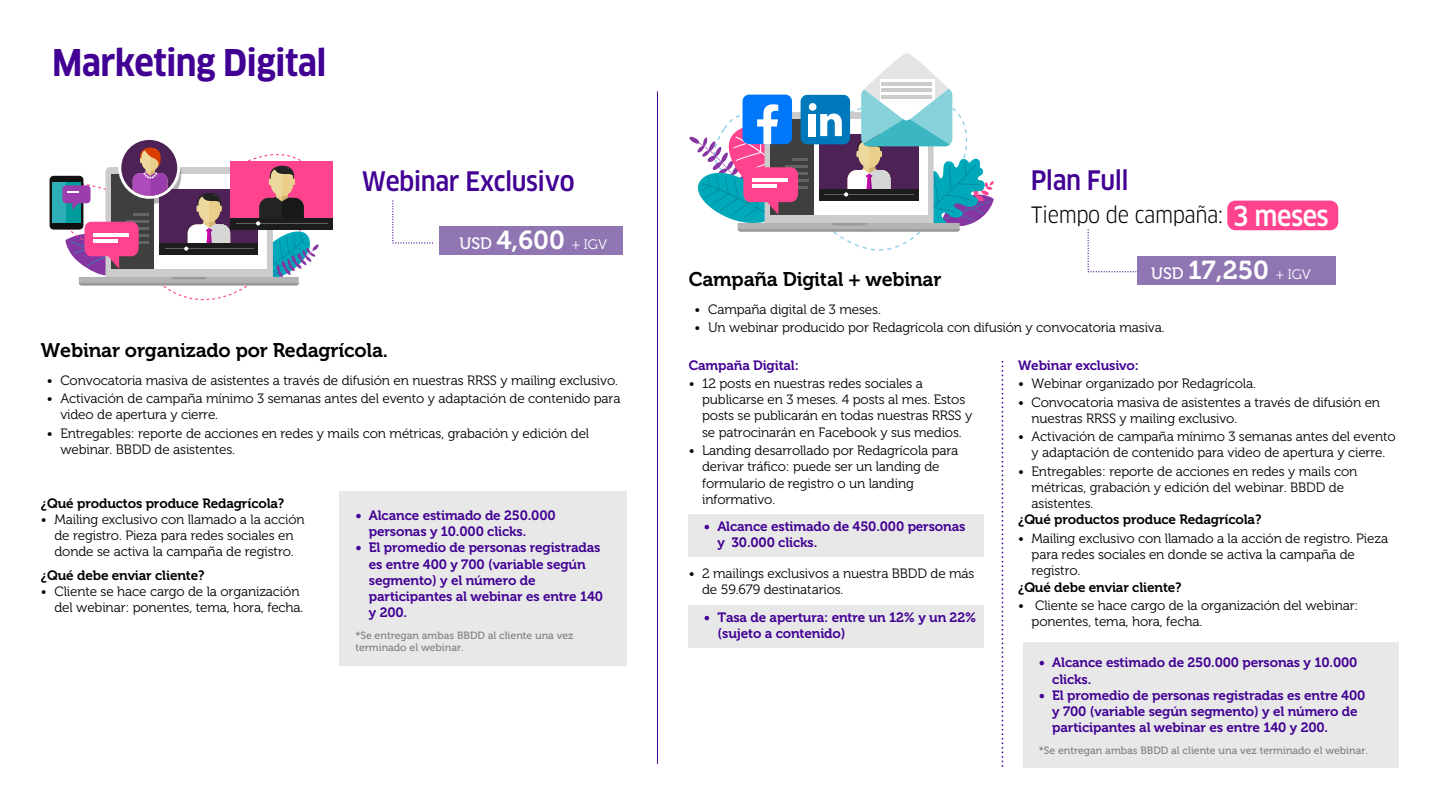
<style>
.page{position:relative;width:1440px;height:810px;background:#fff}
.page>*{position:absolute;margin:0;border:0;box-sizing:border-box;transform-origin:0 0}
.t1{font:700 condensed 36px "Clan OT";letter-spacing:-.02em;color:#410093}
.t2{font:500 condensed 26.25px "Clan OT";letter-spacing:-.02em;color:#410093}
.t3{font:25.88px "Museo 700";color:#fff}
.t4{font:condensed 21.98px "Clan OT";letter-spacing:-.02em;color:#000}
.t5{font:19.73px "Museo 700";letter-spacing:-.01em;color:#000}
.t6{font:13.5px/16.2px "Museo 300";letter-spacing:-.01em;color:#000}
.t7{font:13.5px/16.2px "Museo 700";letter-spacing:-.01em;color:#410093}
.t8{font:13.5px "Museo 700";letter-spacing:-.01em;color:#000}
.t9{font:10.5px/12.6px "Museo 500";color:#808080}
.s1{font-family:"Museo 500";font-size:16.5px}
.s2{font-family:"Museo 300";font-size:13.8px}
.s3{font-weight:500;font-size:27px;color:#fff}
</style>
<div class="page">
<svg style="left:49px;top:175px;width:249px;height:126px"></svg>
<div style="left:121px;top:140px;width:56px;height:56px;background:#4d2256;border-radius:50%"></div>
<div style="left:50px;top:176px;width:33px;height:54px;background:#111;border-radius:4px"></div>
<div style="left:52px;top:182px;width:29px;height:41px;background:#2eaeb7"></div>
<div style="left:230px;top:161px;width:103px;height:69px;background:#ff438f"></div>
<div style="left:230px;top:218px;width:103px;height:12px;background:#1c1c1c"></div>
<hr style="left:236px;top:223px;width:92px;height:1px;background:#606060">
<svg style="left:62px;top:148px;width:257px;height:137px"></svg>
<hr style="left:94px;top:233px;width:35px;height:3px;background:#fff">
<hr style="left:94px;top:239px;width:24px;height:3px;background:#fff">
<div style="left:439px;top:226px;width:183px;height:29px;background:#8f76b3"></div>
<svg style="left:392px;top:200px;width:42px;height:44px"></svg>
<hr style="left:657px;top:91px;width:1px;height:673px;background:#410093">
<svg style="left:1002px;top:361px;width:1px;height:406px"></svg>
<div style="left:339px;top:491px;width:288px;height:174px;background:#e8e8e8"></div>
<div style="left:1023px;top:642px;width:375px;height:125px;background:#e8e8e8"></div>
<svg style="left:1087px;top:229px;width:50px;height:44px"></svg>
<div style="left:688px;top:514px;width:295px;height:43px;background:#e8e8e8"></div>
<div style="left:688px;top:605px;width:295px;height:42px;background:#e8e8e8"></div>
<svg style="left:689px;top:53px;width:305px;height:179px"></svg>
<div style="left:1138px;top:256px;width:198px;height:29px;background:#8f76b3"></div>
<div style="left:1227px;top:201px;width:111px;height:29px;background:#ff438f;border-radius:8px"></div>
<h1 class="t1" style="left:52px;top:42px;width:276px">Marketing Digital</h1>
<h2 class="t2" style="left:362px;top:166px;width:214px">Webinar Exclusivo</h2>
<h3 class="t3" style="left:459px;top:226px;width:149px"><span class="s1">USD</span> 4,600 <span class="s2">+ IGV</span></h3>
<h3 class="t5" style="left:41px;top:340px;width:349px">Webinar organizado por Redagrícola.</h3>
<p class="t6" style="left:47px;top:372px;width:573px">• Convocatoria masiva de asistentes a través de difusión en nuestras RRSS y mailing exclusivo.</p>
<p class="t6" style="left:60px;top:391px;width:562px;text-indent:-14px">• Activación de campaña mínimo 3 semanas antes del evento y adaptación de contenido para video de apertura y cierre.</p>
<p class="t6" style="left:60px;top:425px;width:530px;text-indent:-14px">• Entregables: reporte de acciones en redes y mails con métricas, grabación y edición del webinar. BBDD de asistentes.</p>
<p class="t8" style="left:41px;top:495px;width:245px">¿Qué productos produce Redagrícola?</p>
<p class="t6" style="left:41px;top:511px;width:265px;text-align:center">• Mailing exclusivo con llamado a la acción de registro. Pieza para redes sociales en donde se activa la campaña de registro.</p>
<p class="t8" style="left:41px;top:568px;width:165px">¿Qué debe enviar cliente?</p>
<p class="t6" style="left:41px;top:584px;width:264px;text-align:right">• Cliente se hace cargo de la organización del webinar: ponentes, tema, hora, fecha.</p>
<p class="t7" style="left:369px;top:507px;width:188px;text-indent:-14px">• Alcance estimado de 250.000 personas y 10.000 clicks.</p>
<p class="t7" style="left:369px;top:540px;width:236px;text-indent:-14px">• El promedio de personas registradas es entre 400 y 700 (variable según segmento) y el número de participantes al webinar es entre 140 y 200.</p>
<p class="t9" style="left:355px;top:629px;width:220px">*Se entregan ambas BBDD al cliente una vez terminado el webinar.</p>
<h2 class="t2" style="left:1031px;top:165px;width:100px">Plan Full</h2>
<h3 class="t4" style="left:1031px;top:201px;width:299px">Tiempo de campaña: <span class="s3">3 meses</span></h3>
<h3 class="t3" style="left:1151px;top:256px;width:161px"><span class="s1">USD</span> 17,250 <span class="s2">+ IGV</span></h3>
<h3 class="t5" style="left:689px;top:269px;width:254px">Campaña Digital + webinar</h3>
<p class="t6" style="left:695px;top:301px;width:188px">• Campaña digital de 3 meses.</p>
<p class="t6" style="left:695px;top:320px;width:472px">• Un webinar producido por Redagrícola con difusión y convocatoria masiva.</p>
<p class="t7" style="left:689px;top:357px;width:112px">Campaña Digital:</p>
<p class="t6" style="left:702px;top:376px;width:272px;text-indent:-14px">• 12 posts en nuestras redes sociales a publicarse en 3 meses. 4 posts al mes. Estos posts se publicarán en todas nuestras RRSS y se patrocinarán en Facebook y sus medios.</p>
<p class="t6" style="left:702px;top:443px;width:258px;text-indent:-14px">• Landing desarrollado por Redagrícola para derivar tráfico: puede ser un landing de formulario de registro o un landing informativo.</p>
<p class="t7" style="left:717px;top:518px;width:250px;text-indent:-14px">• Alcance estimado de 450.000 personas y 30.000 clicks.</p>
<p class="t6" style="left:702px;top:565px;width:274px;text-indent:-14px">• 2 mailings exclusivos a nuestra BBDD de más de 59.679 destinatarios.</p>
<p class="t7" style="left:718px;top:609px;width:260px;text-indent:-14px">• Tasa de apertura: entre un 12% y un 22% (sujeto a contenido)</p>
<p class="t7" style="left:1018px;top:357px;width:122px">Webinar exclusivo:</p>
<p class="t6" style="left:1018px;top:376px;width:239px">• Webinar organizado por Redagrícola.</p>
<p class="t6" style="left:1032px;top:394px;width:350px;text-indent:-14px">• Convocatoria masiva de asistentes a través de difusión en nuestras RRSS y mailing exclusivo.</p>
<p class="t6" style="left:1018px;top:429px;width:379px;text-align:center">• Activación de campaña mínimo 3 semanas antes del evento y adaptación de contenido para video de apertura y cierre.</p>
<p class="t6" style="left:1032px;top:463px;width:327px;text-indent:-14px">• Entregables: reporte de acciones en redes y mails con métricas, grabación y edición del webinar. BBDD de asistentes.</p>
<p class="t8" style="left:1018px;top:512px;width:245px">¿Qué productos produce Redagrícola?</p>
<p class="t6" style="left:1032px;top:530px;width:358px;text-indent:-14px">• Mailing exclusivo con llamado a la acción de registro. Pieza para redes sociales en donde se activa la campaña de registro.</p>
<p class="t8" style="left:1018px;top:579px;width:165px">¿Qué debe enviar cliente?</p>
<p class="t6" style="left:1032px;top:598px;width:328px;text-indent:-14px">• Cliente se hace cargo de la organización del webinar: ponentes, tema, hora, fecha.</p>
<p class="t7" style="left:1052px;top:655px;width:307px;text-indent:-14px">• Alcance estimado de 250.000 personas y 10.000 clicks.</p>
<p class="t7" style="left:1052px;top:687px;width:315px;text-indent:-14px">• El promedio de personas registradas es entre 400 y 700 (variable según segmento) y el número de participantes al webinar es entre 140 y 200.</p>
<p class="t9" style="left:1039px;top:744px;width:331px">*Se entregan ambas BBDD al cliente una vez terminado el webinar.</p>
</div>
